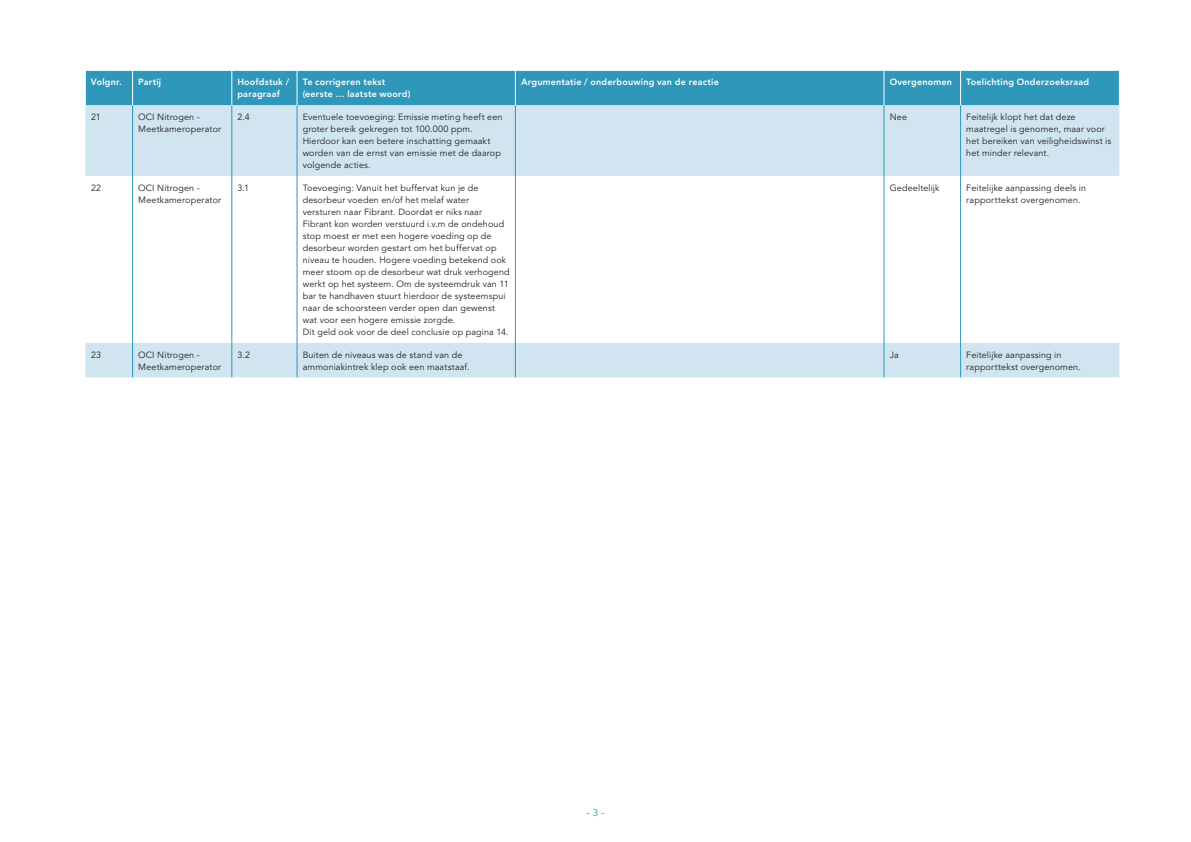
<style>
.page{position:relative;width:1191px;height:842px;background:#fff}
.page>*{position:absolute;margin:0;border:0;box-sizing:border-box;transform-origin:0 0}
.t1{font:10px "Avenir LT Std";color:#2f97b9}
.t2{font:9px/12px "Avenir LT Std";letter-spacing:.015em;color:#231f20}
.t3{font:800 9px/12px "Avenir LT Std";letter-spacing:.02em;color:#fff}
</style>
<div class="page">
<div style="left:86px;top:71px;width:1033px;height:34px;background:#2f97b9"></div>
<div style="left:85px;top:105px;width:1034px;height:272px;background:#d0e5ef"></div>
<svg style="left:85px;top:176px;width:1034px;height:167px"></svg>
<hr style="left:132px;top:71px;width:1px;height:34px;background:#fff">
<hr style="left:231px;top:71px;width:1px;height:34px;background:#fff">
<hr style="left:297px;top:71px;width:1px;height:34px;background:#fff">
<hr style="left:515px;top:71px;width:1px;height:34px;background:#fff">
<hr style="left:883px;top:71px;width:1px;height:34px;background:#fff">
<hr style="left:960px;top:71px;width:1px;height:34px;background:#fff">
<hr style="left:132px;top:105px;width:1px;height:71px;background:#2f97b9">
<hr style="left:232px;top:105px;width:1px;height:71px;background:#2f97b9">
<hr style="left:297px;top:105px;width:1px;height:71px;background:#2f97b9">
<hr style="left:515px;top:105px;width:1px;height:71px;background:#2f97b9">
<hr style="left:884px;top:105px;width:1px;height:71px;background:#2f97b9">
<hr style="left:960px;top:105px;width:1px;height:71px;background:#2f97b9">
<hr style="left:132px;top:176px;width:1px;height:167px;background:#2f97b9">
<hr style="left:232px;top:176px;width:1px;height:167px;background:#2f97b9">
<hr style="left:297px;top:176px;width:1px;height:167px;background:#2f97b9">
<hr style="left:515px;top:176px;width:1px;height:167px;background:#2f97b9">
<hr style="left:884px;top:176px;width:1px;height:167px;background:#2f97b9">
<hr style="left:960px;top:176px;width:1px;height:167px;background:#2f97b9">
<hr style="left:132px;top:343px;width:1px;height:34px;background:#2f97b9">
<hr style="left:232px;top:343px;width:1px;height:34px;background:#2f97b9">
<hr style="left:297px;top:343px;width:1px;height:34px;background:#2f97b9">
<hr style="left:515px;top:343px;width:1px;height:34px;background:#2f97b9">
<hr style="left:884px;top:343px;width:1px;height:34px;background:#2f97b9">
<hr style="left:960px;top:343px;width:1px;height:34px;background:#2f97b9">
<p class="t3" style="left:91px;top:76px;width:32px">Volgnr.</p>
<p class="t3" style="left:138px;top:76px;width:25px">Partij</p>
<p class="t3" style="left:237px;top:76px;width:53px">Hoofdstuk / paragraaf</p>
<p class="t3" style="left:303px;top:76px;width:109px">Te corrigeren tekst (eerste … laatste woord)</p>
<p class="t3" style="left:521px;top:76px;width:199px">Argumentatie / onderbouwing van de reactie</p>
<p class="t3" style="left:889px;top:76px;width:64px">Overgenomen</p>
<p class="t3" style="left:966px;top:76px;width:124px">Toelichting Onderzoeksraad</p>
<p class="t2" style="left:91px;top:111px;width:11px">21</p>
<p class="t2" style="left:138px;top:111px;width:84px">OCI Nitrogen -<br>Meetkameroperator</p>
<p class="t2" style="left:237px;top:111px;width:14px">2.4</p>
<p class="t2" style="left:303px;top:111px;width:201px">Eventuele toevoeging: Emissie meting heeft een groter bereik gekregen tot 100.000 ppm.<br>Hierdoor kan een betere inschatting gemaakt worden van de ernst van emissie met de daarop volgende acties.</p>
<p class="t2" style="left:889px;top:111px;width:19px">Nee</p>
<p class="t2" style="left:966px;top:111px;width:147px">Feitelijk klopt het dat deze maatregel is genomen, maar voor het bereiken van veiligheidswinst is het minder relevant.</p>
<p class="t2" style="left:91px;top:182px;width:12px">22</p>
<p class="t2" style="left:138px;top:182px;width:84px">OCI Nitrogen -<br>Meetkameroperator</p>
<p class="t2" style="left:237px;top:182px;width:13px">3.1</p>
<p class="t2" style="left:303px;top:182px;width:208px">Toevoeging: Vanuit het buffervat kun je de desorbeur voeden en/of het melaf water versturen naar Fibrant. Doordat er niks naar Fibrant kon worden verstuurd i.v.m de ondehoud stop moest er met een hogere voeding op de desorbeur worden gestart om het buffervat op niveau te houden. Hogere voeding betekend ook meer stoom op de desorbeur wat druk verhogend werkt op het systeem. Om de systeemdruk van 11 bar te handhaven stuurt hierdoor de systeemspui naar de schoorsteen verder open dan gewenst wat voor een hogere emissie zorgde.<br>Dit geld ook voor de deel conclusie op pagina 14.</p>
<p class="t2" style="left:889px;top:182px;width:51px">Gedeeltelijk</p>
<p class="t2" style="left:966px;top:182px;width:121px">Feitelijke aanpassing deels in rapporttekst overgenomen.</p>
<p class="t2" style="left:91px;top:349px;width:12px">23</p>
<p class="t2" style="left:138px;top:349px;width:84px">OCI Nitrogen -<br>Meetkameroperator</p>
<p class="t2" style="left:237px;top:349px;width:14px">3.2</p>
<p class="t2" style="left:303px;top:349px;width:168px">Buiten de niveaus was de stand van de ammoniakintrek klep ook een maatstaaf.</p>
<p class="t2" style="left:889px;top:349px;width:11px">Ja</p>
<p class="t2" style="left:966px;top:349px;width:116px">Feitelijke aanpassing in rapporttekst overgenomen.</p>
<p class="t1" style="left:586px;top:807px;width:20px">- 3 -</p>
</div>
